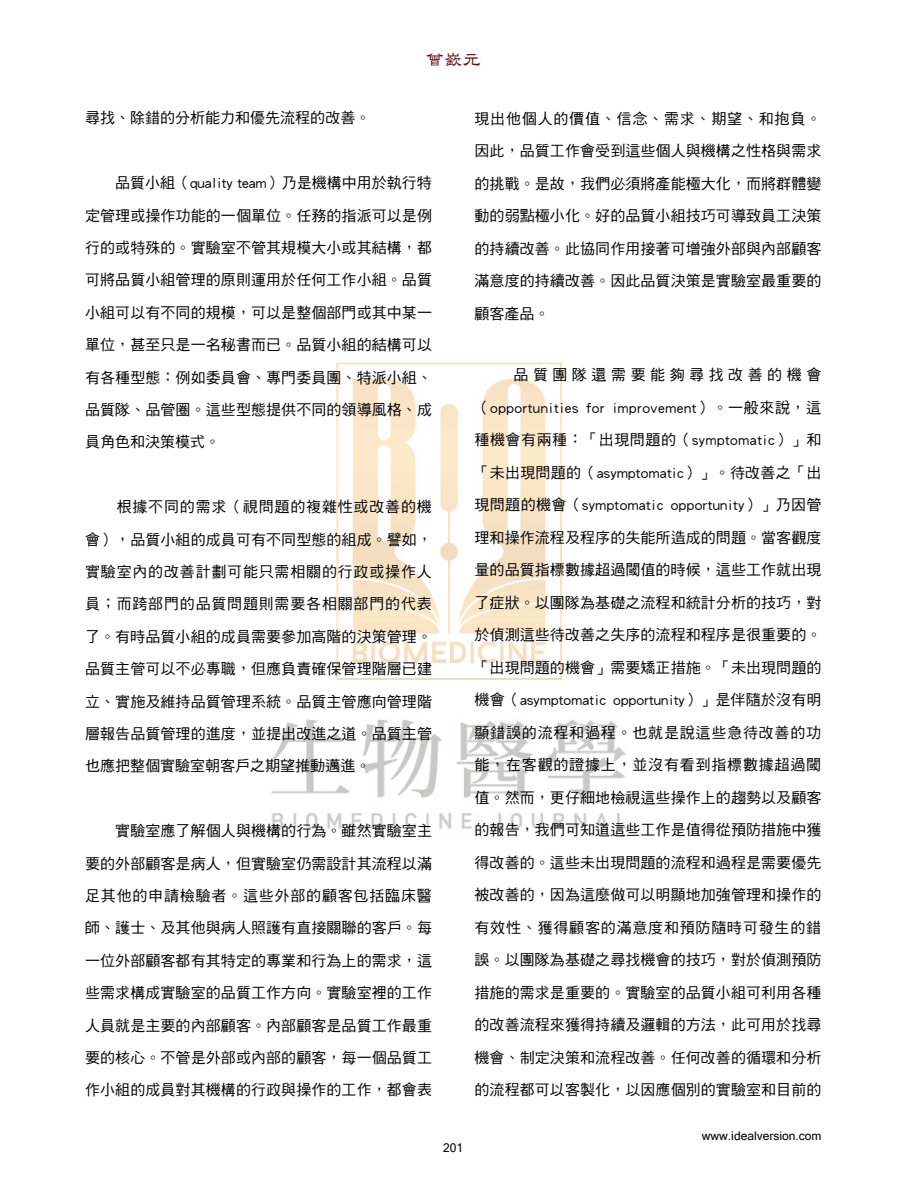
<style>
.page{position:relative;width:898px;height:1191px;background:#fff}
.page>*{position:absolute;margin:0;border:0;box-sizing:border-box;transform-origin:0 0}
.t1{font:18px "DF Li Shu W5 HKP BF";color:#610f13}
.t2{font:15px/32.4px "DF Hei Std W5";letter-spacing:.005em;color:#000;text-align:justify}
.t3{font:12px "Microsoft Sans Serif";color:#000}
</style>
<div class="page">
<img style="left:271px;top:362px;width:356px;height:467px">
<p class="t1" style="left:425px;top:51px;width:56px">曾嶔元</p>
<p class="t2" style="left:85px;top:102px;width:286px">尋找、除錯的分析能力和優先流程的改善。</p>
<p class="t2" style="left:85px;top:166px;width:348px">　　品質小組（quality team）乃是機構中用於執行特定管理或操作功能的一個單位。任務的指派可以是例行的或特殊的。實驗室不管其規模大小或其結構，都可將品質小組管理的原則運用於任何工作小組。品質小組可以有不同的規模，可以是整個部門或其中某一單位，甚至只是一名秘書而已。品質小組的結構可以有各種型態：例如委員會、專門委員團、特派小組、品質隊、品管圈。這些型態提供不同的領導風格、成員角色和決策模式。</p>
<p class="t2" style="left:85px;top:490px;width:348px">　　根據不同的需求（視問題的複雜性或改善的機會），品質小組的成員可有不同型態的組成。譬如，實驗室內的改善計劃可能只需相關的行政或操作人員；而跨部門的品質問題則需要各相關部門的代表了。有時品質小組的成員需要參加高階的決策管理。品質主管可以不必專職，但應負責確保管理階層已建立、實施及維持品質管理系統。品質主管應向管理階層報告品質管理的進度，並提出改進之道。品質主管也應把整個實驗室朝客戶之期望推動邁進。</p>
<p class="t2" style="left:85px;top:814px;width:348px">　　實驗室應了解個人與機構的行為。雖然實驗室主要的外部顧客是病人，但實驗室仍需設計其流程以滿足其他的申請檢驗者。這些外部的顧客包括臨床醫師、護士、及其他與病人照護有直接關聯的客戶。每一位外部顧客都有其特定的專業和行為上的需求，這些需求構成實驗室的品質工作方向。實驗室裡的工作人員就是主要的內部顧客。內部顧客是品質工作最重要的核心。不管是外部或內部的顧客，每一個品質工作小組的成員對其機構的行政與操作的工作，都會表</p>
<p class="t3" style="left:443px;top:1140px;width:22px">201</p>
<p class="t2" style="left:474px;top:102px;width:348px">現出他個人的價值、信念、需求、期望、和抱負。因此，品質工作會受到這些個人與機構之性格與需求的挑戰。是故，我們必須將產能極大化，而將群體變動的弱點極小化。好的品質小組技巧可導致員工決策的持續改善。此協同作用接著可增強外部與內部顧客滿意度的持續改善。因此品質決策是實驗室最重要的顧客產品。</p>
<p class="t2" style="left:474px;top:358px;width:348px">　　品質團隊還需要能夠尋找改善的機會（opportunities for improvement）。一般來說，這種機會有兩種：「出現問題的（symptomatic）」和「未出現問題的（asymptomatic）」。待改善之「出現問題的機會（symptomatic opportunity）」乃因管理和操作流程及程序的失能所造成的問題。當客觀度量的品質指標數據超過閾值的時候，這些工作就出現了症狀。以團隊為基礎之流程和統計分析的技巧，對於偵測這些待改善之失序的流程和程序是很重要的。「出現問題的機會」需要矯正措施。「未出現問題的機會（asymptomatic opportunity）」是伴隨於沒有明顯錯誤的流程和過程。也就是說這些急待改善的功能，在客觀的證據上，並沒有看到指標數據超過閾值。然而，更仔細地檢視這些操作上的趨勢以及顧客的報告，我們可知道這些工作是值得從預防措施中獲得改善的。這些未出現問題的流程和過程是需要優先被改善的，因為這麼做可以明顯地加強管理和操作的有效性、獲得顧客的滿意度和預防隨時可發生的錯誤。以團隊為基礎之尋找機會的技巧，對於偵測預防措施的需求是重要的。實驗室的品質小組可利用各種的改善流程來獲得持續及邏輯的方法，此可用於找尋機會、制定決策和流程改善。任何改善的循環和分析的流程都可以客製化，以因應個別的實驗室和目前的</p>
<p class="t3" style="left:701px;top:1127px;width:121px">www.idealversion.com</p>
</div>
